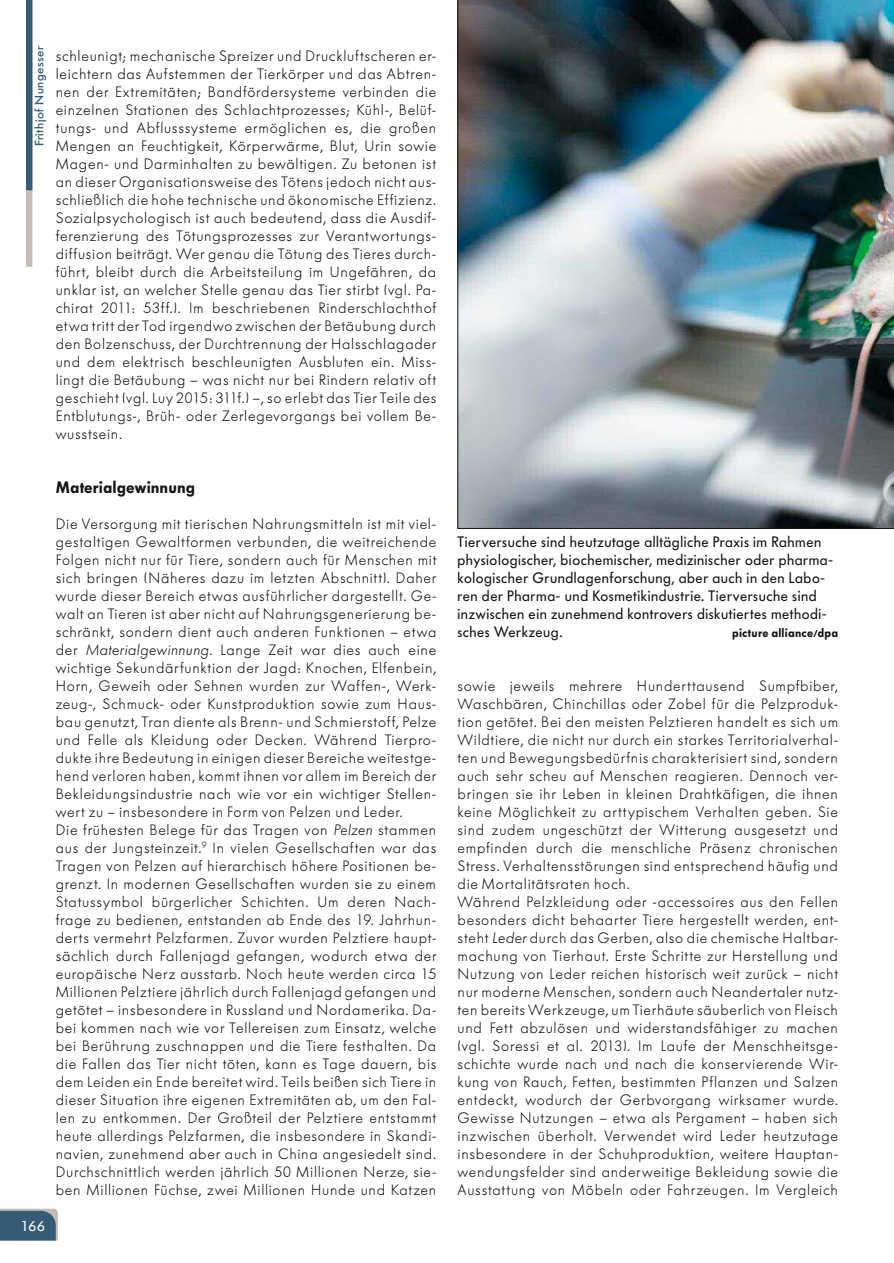
<style>
.page{position:relative;width:894px;height:1263px;background:#fff}
.page>*{position:absolute;margin:0;border:0;box-sizing:border-box;transform-origin:0 0}
.t1{font:800 16.5px "Futura BQ";letter-spacing:.01em;color:#141315}
.t2{font:300 15px/18px "Futura BQ";letter-spacing:.045em;color:#141315}
.t3{font:15px/18px "Futura BQ";letter-spacing:.035em;color:#141315}
.t4{font:14.25px "Futura BQ";color:#fff;scale:1.1 1}
.t5{font:800 12px "Futura BQ";letter-spacing:.015em;color:#141315}
.t6{font:500 12px "Futura BQ";letter-spacing:.025em;color:#355b76;scale:1.1 1}
.s1{font-style:italic}
</style>
<div class="page">
<img style="left:458px;top:0;width:436px;height:529px">
<svg style="left:0;top:1209px;width:58px;height:32px"></svg>
<svg style="left:26px;top:0;width:6px;height:267px"></svg>
<p class="t6" style="left:32px;top:146px;width:93px;rotate:-90deg">Frithjof Nungesser</p>
<p class="t2" style="left:56px;top:47px;width:382px;text-align:justify">schleunigt; mechanische Spreizer und Druckluftscheren er&shy;leichtern das Aufstemmen der Tierkörper und das Abtren&shy;nen der Extremitäten; Bandfördersysteme verbinden die einzelnen Stationen des Schlachtprozesses; Kühl-, Belüf&shy;tungs- und Abflusssysteme ermöglichen es, die großen Mengen an Feuchtigkeit, Körperwärme, Blut, Urin sowie Magen- und Darminhalten zu bewältigen. Zu betonen ist an dieser Organisationsweise des Tötens jedoch nicht aus&shy;schließlich die hohe technische und ökonomische Effizienz.<br>Sozialpsychologisch ist auch bedeutend, dass die Ausdif&shy;ferenzierung des Tötungsprozesses zur Verantwortungs&shy;diffusion beiträgt. Wer genau die Tötung des Tieres durch&shy;führt, bleibt durch die Arbeitsteilung im Ungefähren, da unklar ist, an welcher Stelle genau das Tier stirbt (vgl. Pa&shy;chirat 2011: 53ff.). Im beschriebenen Rinderschlachthof etwa tritt der Tod irgendwo zwischen der Betäubung durch den Bolzenschuss, der Durchtrennung der Halsschlagader und dem elektrisch beschleunigten Ausbluten ein. Miss&shy;lingt die Betäubung – was nicht nur bei Rindern relativ oft geschieht (vgl. Luy 2015: 311f.) –, so erlebt das Tier Teile des Entblutungs-, Brüh- oder Zerlegevorgangs bei vollem Be&shy;wusstsein.</p>
<p class="t4" style="left:21px;top:1218px;width:24px">166</p>
<p class="t1" style="left:56px;top:478px;width:141px">Materialgewinnung</p>
<p class="t2" style="left:56px;top:515px;width:382px">Die Versorgung mit tierischen Nahrungsmitteln ist mit viel&shy;gestaltigen Gewaltformen verbunden, die weitreichende Folgen nicht nur für Tiere, sondern auch für Menschen mit sich bringen (Näheres dazu im letzten Abschnitt). Daher wurde dieser Bereich etwas ausführlicher dargestellt. Ge&shy;walt an Tieren ist aber nicht auf Nahrungsgenerierung be&shy;schränkt, sondern dient auch anderen Funktionen – etwa der <span class="s1">Materialgewinnung</span>. Lange Zeit war dies auch eine wichtige Sekundärfunktion der Jagd: Knochen, Elfenbein, Horn, Geweih oder Sehnen wurden zur Waffen-, Werk&shy;zeug-, Schmuck- oder Kunstproduktion sowie zum Haus&shy;bau genutzt, Tran diente als Brenn- und Schmierstoff, Pelze und Felle als Kleidung oder Decken. Während Tierpro&shy;dukte ihre Bedeutung in einigen dieser Bereiche weitestge&shy;hend verloren haben, kommt ihnen vor allem im Bereich der Bekleidungsindustrie nach wie vor ein wichtiger Stellen&shy;wert zu – insbesondere in Form von Pelzen und Leder.<br>Die frühesten Belege für das Tragen von <span class="s1">Pelzen</span> stammen aus der Jungsteinzeit.<sup>9</sup> In vielen Gesellschaften war das Tragen von Pelzen auf hierarchisch höhere Positionen be&shy;grenzt. In modernen Gesellschaften wurden sie zu einem Statussymbol bürgerlicher Schichten. Um deren Nach&shy;frage zu bedienen, entstanden ab Ende des 19. Jahrhun&shy;derts vermehrt Pelzfarmen. Zuvor wurden Pelztiere haupt&shy;sächlich durch Fallenjagd gefangen, wodurch etwa der europäische Nerz ausstarb. Noch heute werden circa 15<br>Millionen Pelztiere jährlich durch Fallenjagd gefangen und getötet – insbesondere in Russland und Nordamerika. Da&shy;bei kommen nach wie vor Tellereisen zum Einsatz, welche bei Berührung zuschnappen und die Tiere festhalten. Da die Fallen das Tier nicht töten, kann es Tage dauern, bis dem Leiden ein Ende bereitet wird. Teils beißen sich Tiere in dieser Situation ihre eigenen Extremitäten ab, um den Fal&shy;len zu entkommen. Der Großteil der Pelztiere entstammt heute allerdings Pelzfarmen, die insbesondere in Skandi&shy;navien, zunehmend aber auch in China angesiedelt sind.<br>Durchschnittlich werden jährlich 50 Millionen Nerze, sie&shy;ben Millionen Füchse, zwei Millionen Hunde und Katzen</p>
<p class="t3" style="left:458px;top:532px;width:377px">Tierversuche sind heutzutage alltägliche Praxis im Rahmen physiologischer, biochemischer, medizinischer oder pharma&shy;kologischer Grundlagenforschung, aber auch in den Labo&shy;ren der Pharma- und Kosmetikindustrie. Tierversuche sind inzwischen ein zunehmend kontrovers diskutiertes methodi&shy;sches Werkzeug.</p>
<p class="t5" style="left:732px;top:626px;width:108px">picture alliance/dpa</p>
<p class="t2" style="left:458px;top:677px;width:382px">sowie jeweils mehrere Hunderttausend Sumpfbiber, Waschbären, Chinchillas oder Zobel für die Pelzproduk&shy;tion getötet. Bei den meisten Pelztieren handelt es sich um Wildtiere, die nicht nur durch ein starkes Territorialverhal&shy;ten und Bewegungsbedürfnis charakterisiert sind, sondern auch sehr scheu auf Menschen reagieren. Dennoch ver&shy;bringen sie ihr Leben in kleinen Drahtkäfigen, die ihnen keine Möglichkeit zu arttypischem Verhalten geben. Sie sind zudem ungeschützt der Witterung ausgesetzt und empfinden durch die menschliche Präsenz chronischen Stress. Verhaltensstörungen sind entsprechend häufig und die Mortalitätsraten hoch.<br>Während Pelzkleidung oder -accessoires aus den Fellen besonders dicht behaarter Tiere hergestellt werden, ent&shy;steht <span class="s1">Leder</span> durch das Gerben, also die chemische Haltbar&shy;machung von Tierhaut. Erste Schritte zur Herstellung und Nutzung von Leder reichen historisch weit zurück – nicht nur moderne Menschen, sondern auch Neandertaler nutz&shy;ten bereits Werkzeuge, um Tierhäute säuberlich von Fleisch und Fett abzulösen und widerstandsfähiger zu machen (vgl. Soressi et al. 2013). Im Laufe der Menschheitsge&shy;schichte wurde nach und nach die konservierende Wir&shy;kung von R auch, Fetten, bestimmten Pflanzen und Salzen entdeckt, wodurch der Gerbvorgang wirksamer wurde.<br>Gewisse Nutzungen – etwa als Pergament – haben sich inzwischen überholt. Verwendet wird Leder heutzutage insbesondere in der Schuhproduktion, weitere Hauptan&shy;wendungsfelder sind anderweitige Bekleidung sowie die Ausstattung von Möbeln oder Fahrzeugen. Im Vergleich</p>
</div>
